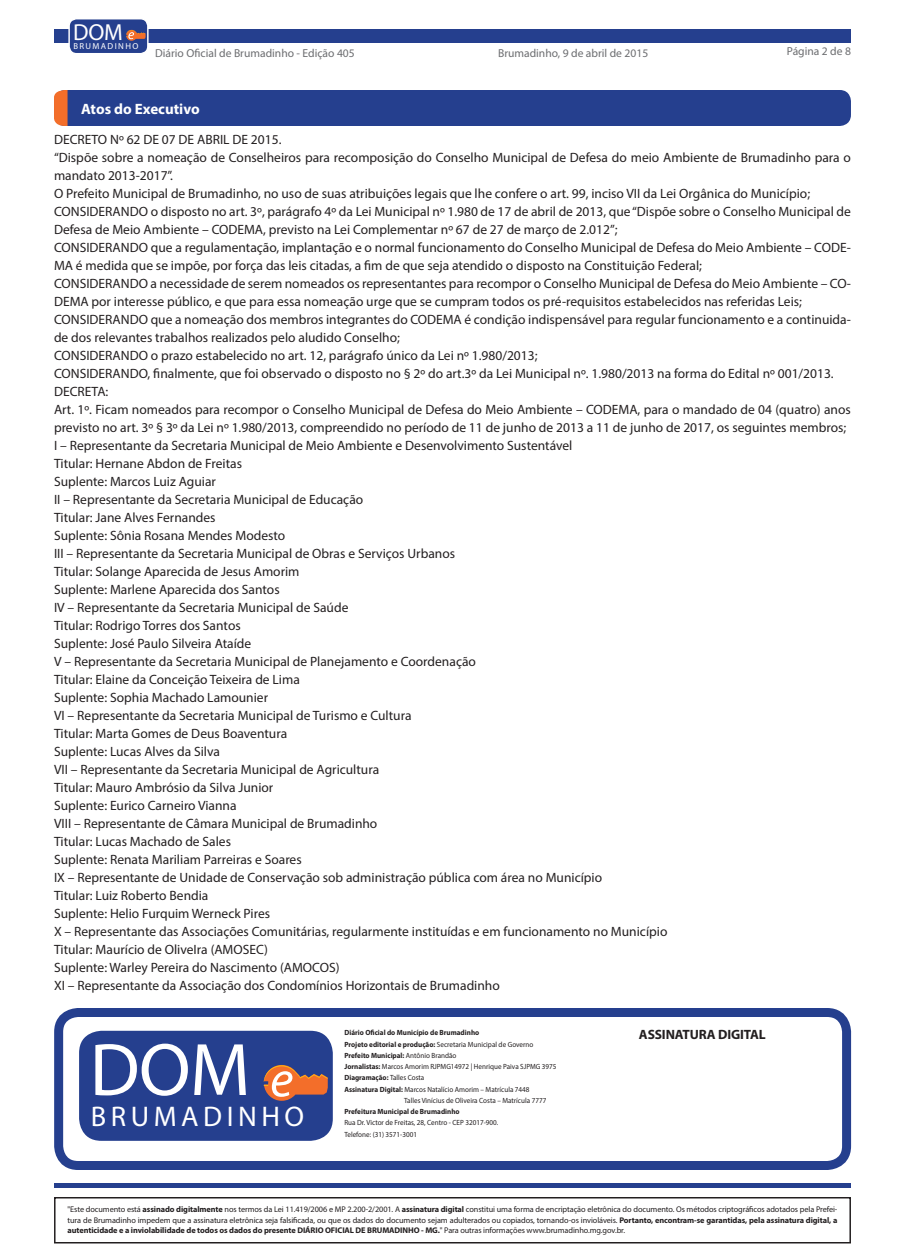
<style>
.page{position:relative;width:905px;height:1260px;background:#fff}
.page>*{position:absolute;margin:0;border:0;box-sizing:border-box;transform-origin:0 0}
.t1{font:75px "Myriad Pro";color:#fff}
.t2{font:28.5px "Myriad Pro";letter-spacing:.16em;color:#fff}
.t3{font:23.25px "Myriad Pro";color:#fff}
.t4{font:700 15px "Myriad Pro";color:#fff}
.t5{font:13.5px/18px "Myriad Pro";color:#231f20}
.t6{font:700 13.5px "Myriad Pro";letter-spacing:-.01em;color:#231f20}
.t7{font:11.55px "Myriad Pro";color:#6c6d70}
.t8{font:8.7px "Myriad Pro";letter-spacing:.16em;color:#fff}
.t9{font:8.25px/10.5px "Myriad Pro";letter-spacing:-.01em;color:#231f20;text-align:justify}
.t10{font:7.5px/11.2px "Myriad Pro";color:#231f20;scale:.95 1}
.t11{font:700 7.5px "Myriad Pro";color:#231f20;scale:.95 1}
.s1{font-weight:700}
.s2{font-weight:400}
</style>
<div class="page">
<div style="left:54px;top:29px;width:796px;height:14px;background:#253f8e"></div>
<hr style="left:55px;top:1184px;width:795px;height:4px;background:#253f8e">
<div style="left:54px;top:1197px;width:796px;height:47px;border:2px solid #231f20"></div>
<div style="left:69px;top:19px;width:79px;height:35px;background:#253f8e;border-radius:8px"></div>
<div style="left:68px;top:18px;width:80px;height:36px;border:1px solid #fff;border-radius:8px"></div>
<svg style="left:126px;top:30px;width:20px;height:11px"></svg>
<div style="left:54px;top:1008px;width:797px;height:162px;border:9px solid #253f8e;border-radius:20px"></div>
<div style="left:54px;top:90px;width:796px;height:36px;background:#253f8e;border-radius:11px"></div>
<svg style="left:54px;top:90px;width:14px;height:36px"></svg>
<div style="left:77px;top:1028px;width:258px;height:115px;background:#253f8e;border-radius:25px"></div>
<div style="left:74px;top:1026px;width:263px;height:120px;border:5px solid #fff;border-radius:25px"></div>
<svg style="left:264px;top:1065px;width:64px;height:36px"></svg>
<h3 class="t3" style="left:73px;top:17px;width:51px">DOM</h3>
<p class="t8" style="left:73px;top:40px;width:66px">BRUMADINHO</p>
<p class="t7" style="left:155px;top:46px;width:201px">Diário Oficial de Brumadinho - Edição 405</p>
<p class="t7" style="left:498px;top:46px;width:152px">Brumadinho, 9 de abril de 2015</p>
<p class="t7" style="left:786px;top:44px;width:66px">Página 2 de 8</p>
<p class="t4" style="left:81px;top:99px;width:120px">Atos do Executivo</p>
<p class="t5" style="left:54px;top:130px;width:798px">DECRETO Nº 62 DE 07 DE ABRIL DE 2015.<br>“Dispõe sobre a nomeação de Conselheiros para recomposição do Conselho Municipal de Defesa do meio Ambiente de Brumadinho para o mandato 2013-2017”.<br>O Prefeito Municipal de Brumadinho, no uso de suas atribuições legais que lhe confere o art. 99, inciso VII da Lei Orgânica do Município; CONSIDERANDO o disposto no art. 3º, parágrafo 4º da Lei Municipal nº 1.980 de 17 de abril de 2013, que “Dispõe sobre o Conselho Municipal de Defesa de Meio Ambiente – CODEMA, previsto na Lei Complementar nº 67 de 27 de março de 2.012”;<br>CONSIDERANDO que a regulamentação, implantação e o normal funcionamento do Conselho Municipal de Defesa do Meio Ambiente – CODE-MA é medida que se impõe, por força das leis citadas, a fim de que seja atendido o disposto na Constituição Federal;<br>CONSIDERANDO a necessidade de serem nomeados os representantes para recompor o Conselho Municipal de Defesa do Meio Ambiente – CO-DEMA por interesse público, e que para essa nomeação urge que se cumpram todos os pré-requisitos estabelecidos nas referidas Leis; CONSIDERANDO que a nomeação dos membros integrantes do CODEMA é condição indispensável para regular funcionamento e a continuida&shy;de dos relevantes trabalhos realizados pelo aludido Conselho;<br>CONSIDERANDO o prazo estabelecido no art. 12, parágrafo único da Lei nº 1.980/2013;<br>CONSIDERANDO, finalmente, que foi observado o disposto no § 2º do art.3º da Lei Municipal nº. 1.980/2013 na forma do Edital nº 001/2013.<br>DECRETA:<br>Art. 1º. Ficam nomeados para recompor o Conselho Municipal de Defesa do Meio Ambiente – CODEMA, para o mandado de 04 (quatro) anos previsto no art. 3º § 3º da Lei nº 1.980/2013, compreendido no período de 11 de junho de 2013 a 11 de junho de 2017, os seguintes membros; I – Representante da Secretaria Municipal de Meio Ambiente e Desenvolvimento Sustentável<br>Titular: Hernane Abdon de Freitas<br>Suplente: Marcos Luiz Aguiar<br>II – Representante da Secretaria Municipal de Educação<br>Titular: Jane Alves Fernandes<br>Suplente: Sônia Rosana Mendes Modesto<br>III – Representante da Secretaria Municipal de Obras e Serviços Urbanos<br>Titular: Solange Aparecida de Jesus Amorim<br>Suplente: Marlene Aparecida dos Santos<br>IV – Representante da Secretaria Municipal de Saúde<br>Titular: Rodrigo Torres dos Santos<br>Suplente: José Paulo Silveira Ataíde<br>V – Representante da Secretaria Municipal de Planejamento e Coordenação<br>Titular: Elaine da Conceição Teixeira de Lima<br>Suplente: Sophia Machado Lamounier<br>VI – Representante da Secretaria Municipal de Turismo e Cultura<br>Titular: Marta Gomes de Deus Boaventura<br>Suplente: Lucas Alves da Silva<br>VII – Representante da Secretaria Municipal de Agricultura<br>Titular: Mauro Ambrósio da Silva Junior<br>Suplente: Eurico Carneiro Vianna<br>VIII – Representante de Câmara Municipal de Brumadinho<br>Titular: Lucas Machado de Sales<br>Suplente: Renata Mariliam Parreiras e Soares<br>IX – Representante de Unidade de Conservação sob administração pública com área no Município<br>Titular: Luiz Roberto Bendia<br>Suplente: Helio Furquim Werneck Pires<br>X – Representante das Associações Comunitárias, regularmente instituídas e em funcionamento no Município<br>Titular: Maurício de OliveIra (AMOSEC)<br>Suplente: Warley Pereira do Nascimento (AMOCOS)<br>XI – Representante da Associação dos Condomínios Horizontais de Brumadinho</p>
<p class="t6" style="left:639px;top:1026px;width:128px">ASSINATURA DIGITAL</p>
<h1 class="t1" style="left:90px;top:1024px;width:162px">DOM</h1>
<h2 class="t2" style="left:91px;top:1099px;width:215px">BRUMADINHO</h2>
<p class="t11" style="left:344px;top:1028px;width:143px">Diário Oficial do Município de Brumadinho</p>
<p class="t10" style="left:344px;top:1038px;width:200px"><span class="s1">Projeto editorial e produção:</span> Secretaria Municipal de Governo</p>
<p class="t11" style="left:344px;top:1050px;width:119px">Prefeito Municipal: <span class="s2">Antônio Brandão</span></p>
<p class="t10" style="left:344px;top:1061px;width:225px"><span class="s1">Jornalistas:</span> Marcos Amorim RJPMG14972 | Henrique Paiva SJPMG 3975</p>
<p class="t11" style="left:344px;top:1073px;width:86px">Diagramação: <span class="s2">Talles Costa</span></p>
<p class="t10" style="left:344px;top:1083px;width:196px"><span class="s1">Assinatura Digital:</span> Marcos Natalício Amorim – Matrícula 7448</p>
<p class="t10" style="left:404px;top:1095px;width:151px">Talles Vinícius de Oliveira Costa – Matrícula 7777</p>
<p class="t11" style="left:344px;top:1107px;width:123px">Prefeitura Municipal de Brumadinho</p>
<p class="t10" style="left:344px;top:1117px;width:163px">Rua Dr. Victor de Freitas, 28, Centro - CEP 32017-900.<br>Telefone: (31) 3571-3001</p>
<p class="t9" style="left:68px;top:1204px;width:771px">"Este documento está <span class="s1">assinado digitalmente</span> nos termos da Lei 11.419/2006 e MP 2.200-2/2001. A <span class="s1">assinatura digital</span> constitui uma forma de encriptação eletrônica do documento. Os métodos criptográficos adotados pela Prefei&shy;tura de Brumadinho impedem que a assinatura eletrônica seja falsificada, ou que os dados do documento sejam adulterados ou copiados, tornando-os invioláveis. <span class="s1">Portanto, encontram-se garantidas, pela assinatura digital, a autenticidade e a inviolabilidade de todos os dados do presente DIÁRIO OFICIAL DE BRUMADINHO - MG.</span>" Para outras informações www.brumadinho.mg.gov.br.</p>
</div>
